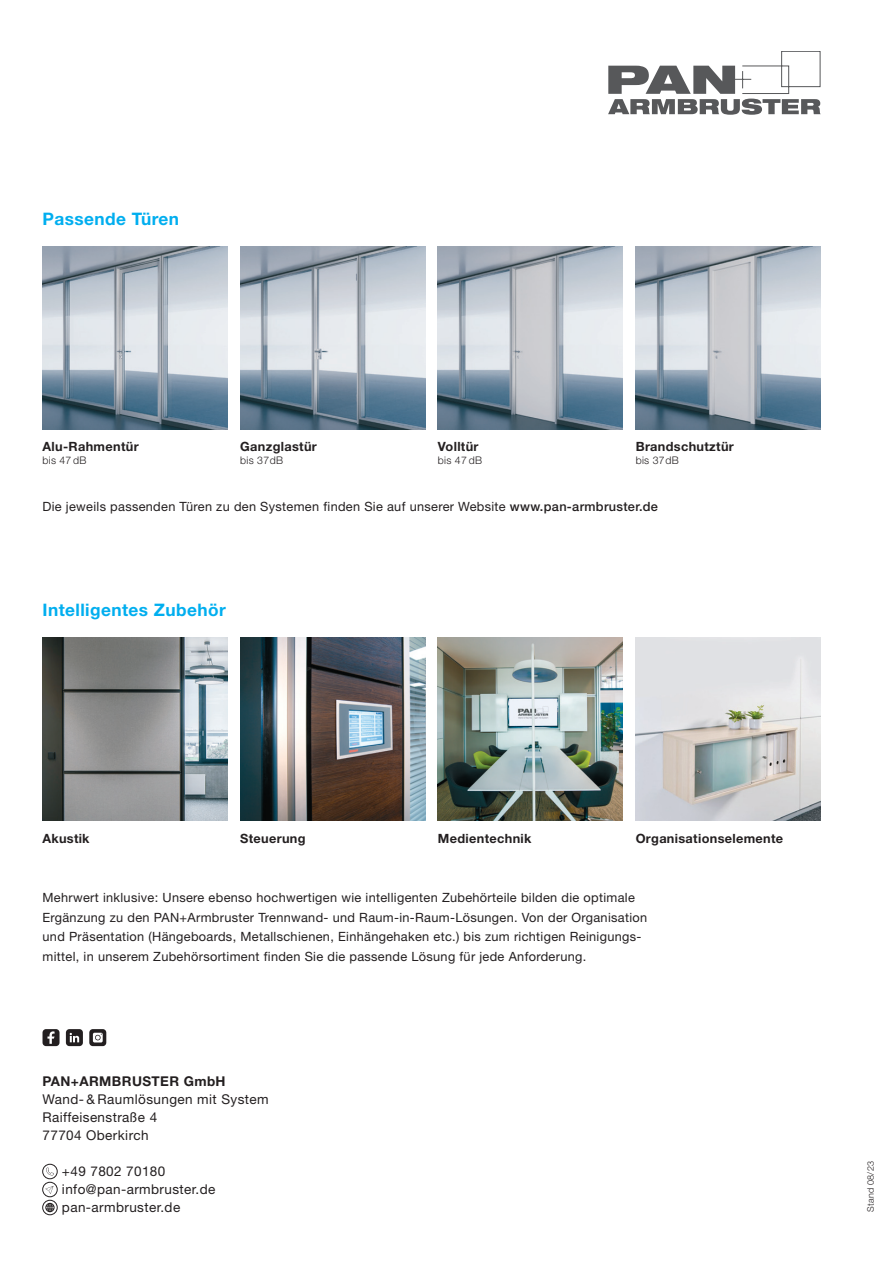
<style>
.page{position:relative;width:893px;height:1263px;background:#fff}
.page>*{position:absolute;margin:0;border:0;box-sizing:border-box;transform-origin:0 0}
.t1{font:700 17.25px "Helvetica Neue LT Pro";letter-spacing:.025em;color:#00aeef}
.t2{font:13.5px/18px "Helvetica Neue LT Pro";letter-spacing:.03em;color:#231f20}
.t3{font:700 13.5px "Helvetica Neue LT Pro";letter-spacing:.03em;color:#231f20}
.t4{font:12.75px/19.5px "Helvetica Neue LT Pro";letter-spacing:.025em;color:#231f20}
.t5{font:700 12.75px "Helvetica Neue LT Pro";letter-spacing:.025em;color:#231f20}
.t6{font:300 10.5px "Helvetica Neue LT Pro";letter-spacing:.025em;color:#231f20}
.t7{font:300 9px "Helvetica Neue LT Pro";letter-spacing:.025em;color:#231f20}
.s1{font-weight:500}
</style>
<div class="page">
<img style="left:240px;top:638px;width:185px;height:183px">
<img style="left:438px;top:638px;width:185px;height:183px">
<img style="left:43px;top:638px;width:184px;height:183px">
<img style="left:636px;top:638px;width:185px;height:183px">
<img style="left:240px;top:247px;width:185px;height:182px">
<img style="left:43px;top:247px;width:184px;height:182px">
<img style="left:438px;top:247px;width:185px;height:182px">
<img style="left:636px;top:247px;width:185px;height:182px">
<svg style="left:608px;top:51px;width:213px;height:64px"></svg>
<div style="left:43px;top:1164px;width:14px;height:15px;border:1px solid #231f20;border-radius:50%"></div>
<svg style="left:46px;top:1167px;width:8px;height:8px"></svg>
<div style="left:43px;top:1182px;width:14px;height:15px;border:1px solid #231f20;border-radius:50%"></div>
<svg style="left:45px;top:1186px;width:8px;height:8px"></svg>
<div style="left:43px;top:1200px;width:14px;height:15px;border:1px solid #231f20;border-radius:50%"></div>
<svg style="left:46px;top:1203px;width:8px;height:9px"></svg>
<svg style="left:43px;top:1029px;width:17px;height:17px"></svg>
<svg style="left:66px;top:1029px;width:17px;height:17px"></svg>
<svg style="left:89px;top:1029px;width:17px;height:17px"></svg>
<h1 class="t1" style="left:43px;top:208px;width:138px">Passende Türen</h1>
<p class="t5" style="left:43px;top:439px;width:98px">Alu-Rahmentür</p>
<p class="t6" style="left:43px;top:454px;width:46px">bis 47 dB</p>
<p class="t5" style="left:240px;top:439px;width:78px">Ganzglastür</p>
<p class="t6" style="left:240px;top:454px;width:45px">bis 37dB</p>
<p class="t5" style="left:438px;top:439px;width:42px">Volltür</p>
<p class="t6" style="left:438px;top:454px;width:46px">bis 47 dB</p>
<p class="t5" style="left:636px;top:439px;width:100px">Brandschutztür</p>
<p class="t6" style="left:636px;top:454px;width:45px">bis 37dB</p>
<p class="t4" style="left:43px;top:496px;width:617px">Die jeweils passenden Türen zu den Systemen finden Sie auf unserer Website <span class="s1">www.pan-armbruster.de</span></p>
<h1 class="t1" style="left:43px;top:599px;width:185px">Intelligentes Zubehör</h1>
<p class="t5" style="left:43px;top:830px;width:49px">Akustik</p>
<p class="t5" style="left:240px;top:830px;width:67px">Steuerung</p>
<p class="t5" style="left:438px;top:830px;width:95px">Medientechnik</p>
<p class="t5" style="left:636px;top:830px;width:149px">Organisationselemente</p>
<p class="t4" style="left:43px;top:887px;width:606px">Mehrwert inklusive: Unsere ebenso hochwertigen wie intelligenten Zubehörteile bilden die optimale Ergänzung zu den PAN+Armbruster Trennwand- und Raum-in-Raum-Lösungen. Von der Organisation und Präsentation (Hängeboards, Metallschienen, Einhängehaken etc.) bis zum richtigen Reinigungs&shy;mittel, in unserem Zubehörsortiment finden Sie die passende Lösung für jede Anforderung.</p>
<p class="t3" style="left:43px;top:1072px;width:185px">PAN+ARMBRUSTER GmbH</p>
<p class="t2" style="left:43px;top:1090px;width:228px">Wand- &amp; Raumlösungen mit System<br>Raiffeisenstraße 4<br>77704 Oberkirch</p>
<p class="t2" style="left:62px;top:1162px;width:155px">+49 7802 70180 info@pan-armbruster.de pan-armbruster.de</p>
<p class="t7" style="left:865px;top:1212px;width:52px;rotate:-90deg">Stand 08/23</p>
</div>
